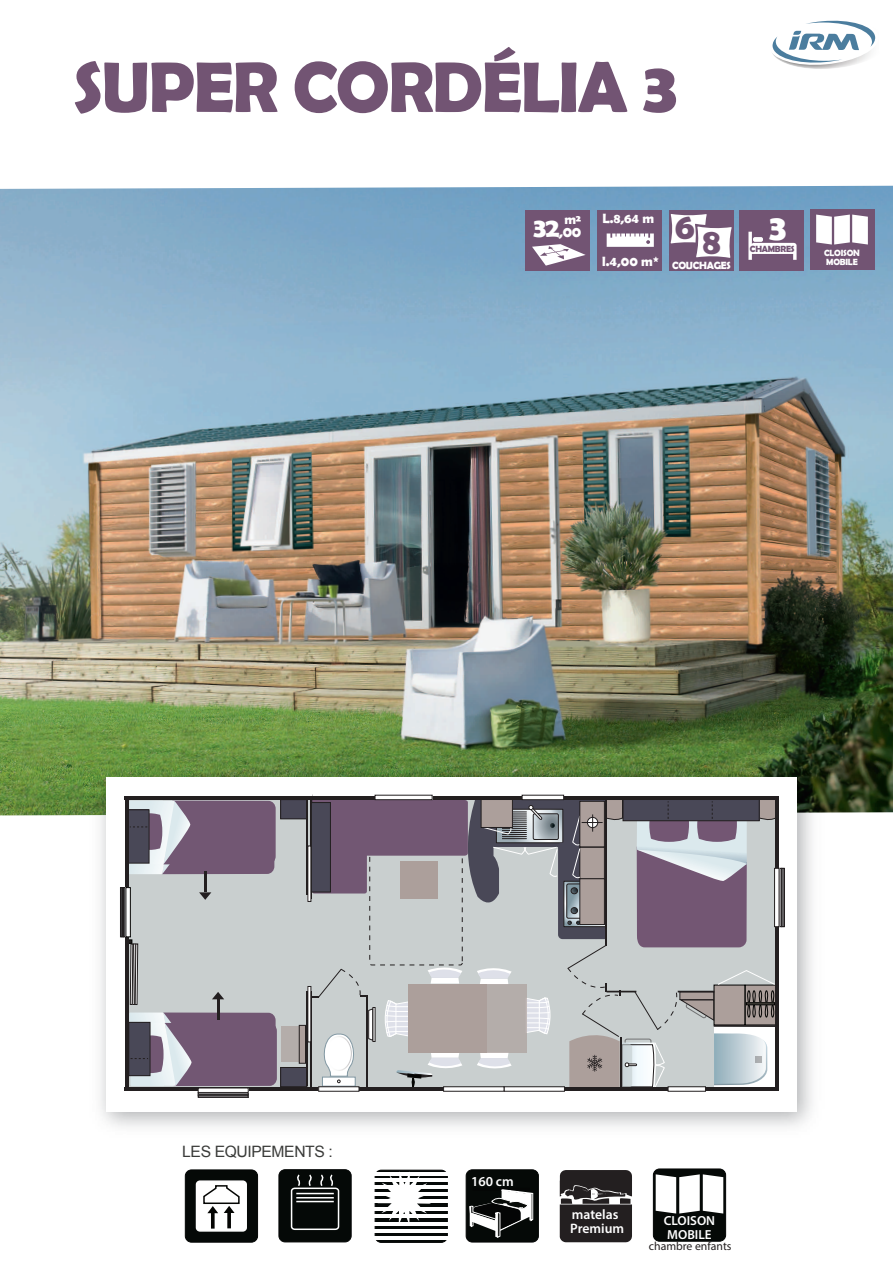
<style>
.page{position:relative;width:893px;height:1263px;background:#fff}
.page>*{position:absolute;margin:0;border:0;box-sizing:border-box;transform-origin:0 0}
.t1{font:700 72px "Berlin Sans FB Demi";letter-spacing:-.025em;color:#725473}
.t2{font:700 36px "Berlin Sans FB Demi";color:#fff}
.t3{font:15.75px "Arial";letter-spacing:-.025em;color:#3a3b39}
.t4{font:700 15px "Berlin Sans FB Demi";color:#fff}
.t5{font:600 13.65px "Myriad Pro";color:#fff}
.t6{font:700 13.5px "Berlin Sans FB Demi";color:#fff}
.t7{font:600 13.2px/13.8px "Myriad Pro";color:#fff}
.t8{font:11.7px "Myriad Pro";color:#231f20}
.t9{font:700 10.5px "Berlin Sans FB Demi";letter-spacing:-.025em;color:#fff}
.t10{font:700 9px/9px "Berlin Sans FB Demi";letter-spacing:-.025em;color:#fff}
.t11{font:700 9px "Berlin Sans FB Demi";letter-spacing:-.025em;color:#725473}
.s1{font-size:27px}
</style>
<div class="page">
<img style="left:0;top:186px;width:893px;height:629px">
<svg style="left:772px;top:20px;width:104px;height:49px"></svg>
<img style="left:84px;top:754px;width:744px;height:373px">
<div style="left:106px;top:777px;width:690px;height:335px;background:#fff"></div>
<svg style="left:560px;top:1170px;width:72px;height:72px;background:#363233"></svg>
<div style="left:185px;top:1170px;width:73px;height:72px;background:#050907;border-radius:6px"></div>
<div style="left:185px;top:1170px;width:73px;height:72px;border:1px solid #040605;border-radius:6px"></div>
<div style="left:197px;top:1181px;width:49px;height:50px;background:#fff;border-radius:3px"></div>
<div style="left:196px;top:1180px;width:51px;height:51px;border:2px solid #fff;border-radius:3px"></div>
<svg style="left:203px;top:1185px;width:37px;height:43px"></svg>
<div style="left:466px;top:1170px;width:72px;height:72px;background:#050907;border-radius:6px"></div>
<div style="left:466px;top:1169px;width:73px;height:73px;border:1px solid #040605;border-radius:6px"></div>
<svg style="left:469px;top:1189px;width:64px;height:49px"></svg>
<div style="left:279px;top:1170px;width:72px;height:72px;background:#050907;border-radius:6px"></div>
<div style="left:279px;top:1169px;width:72px;height:73px;border:1px solid #040605;border-radius:6px"></div>
<div style="left:291px;top:1187px;width:48px;height:43px;border:2px solid #fff;border-radius:3px"></div>
<hr style="left:296px;top:1193px;width:38px;height:1px;background:#fff">
<hr style="left:296px;top:1197px;width:38px;height:1px;background:#fff">
<hr style="left:296px;top:1201px;width:38px;height:1px;background:#fff">
<svg style="left:296px;top:1174px;width:5px;height:14px"></svg>
<svg style="left:308px;top:1174px;width:5px;height:14px"></svg>
<svg style="left:320px;top:1174px;width:14px;height:14px"></svg>
<div style="left:375px;top:1170px;width:72px;height:72px;background:#050907;border-radius:6px"></div>
<div style="left:375px;top:1170px;width:73px;height:72px;border:1px solid #040605;border-radius:6px"></div>
<hr style="left:370px;top:1172px;width:78px;height:4px;background:#fff">
<hr style="left:370px;top:1178px;width:78px;height:4px;background:#fff">
<hr style="left:370px;top:1185px;width:78px;height:4px;background:#fff">
<hr style="left:370px;top:1192px;width:78px;height:4px;background:#fff">
<hr style="left:370px;top:1199px;width:78px;height:4px;background:#fff">
<hr style="left:370px;top:1207px;width:78px;height:4px;background:#fff">
<hr style="left:370px;top:1214px;width:78px;height:4px;background:#fff">
<hr style="left:370px;top:1222px;width:78px;height:4px;background:#fff">
<hr style="left:370px;top:1229px;width:78px;height:4px;background:#fff">
<hr style="left:370px;top:1236px;width:78px;height:4px;background:#fff">
<svg style="left:377px;top:1171px;width:54px;height:51px"></svg>
<div style="left:653px;top:1169px;width:73px;height:72px;background:#050907;border-radius:6px"></div>
<div style="left:653px;top:1169px;width:73px;height:72px;border:1px solid #040605;border-radius:6px"></div>
<svg style="left:656px;top:1174px;width:67px;height:39px;background:#d8d9d8"></svg>
<div style="left:125px;top:798px;width:652px;height:291px;background:#c9cfcf"></div>
<div style="left:281px;top:1067px;width:26px;height:20px;background:#494857"></div>
<div style="left:280px;top:1067px;width:27px;height:20px;border:1px solid #231f20"></div>
<div style="left:281px;top:800px;width:26px;height:19px;background:#494857"></div>
<div style="left:280px;top:799px;width:27px;height:20px;border:1px solid #231f20"></div>
<svg style="left:129px;top:801px;width:147px;height:73px;background:#837288"></svg>
<div style="left:281px;top:1026px;width:18px;height:36px;background:#b4adaa"></div>
<div style="left:299px;top:1025px;width:6px;height:38px;background:#ac9f9b"></div>
<div style="left:299px;top:1025px;width:7px;height:39px;border:1px solid #231f20"></div>
<svg style="left:212px;top:992px;width:12px;height:7px"></svg>
<hr style="left:217px;top:999px;width:2px;height:21px;background:#231f20">
<svg style="left:129px;top:1012px;width:148px;height:74px;background:#837288"></svg>
<svg style="left:129px;top:939px;width:10px;height:66px"></svg>
<svg style="left:199px;top:892px;width:12px;height:8px"></svg>
<hr style="left:204px;top:871px;width:2px;height:21px;background:#231f20">
<hr style="left:125px;top:1087px;width:654px;height:4px;background:#231f20">
<hr style="left:125px;top:798px;width:4px;height:293px;background:#231f20">
<svg style="left:775px;top:796px;width:4px;height:295px"></svg>
<hr style="left:310px;top:991px;width:2px;height:97px;background:#231f20">
<hr style="left:125px;top:796px;width:654px;height:4px;background:#231f20">
<hr style="left:310px;top:797px;width:2px;height:101px;background:#231f20">
<hr style="left:306px;top:799px;width:2px;height:96px;background:#231f20">
<hr style="left:306px;top:992px;width:2px;height:94px;background:#231f20">
<svg style="left:198px;top:1088px;width:50px;height:4px"></svg>
<div style="left:783px;top:868px;width:2px;height:59px;border:1px solid #231f20"></div>
<div style="left:781px;top:868px;width:2px;height:59px;border:1px solid #231f20"></div>
<hr style="left:126px;top:887px;width:4px;height:50px;background:#fff">
<div style="left:126px;top:887px;width:5px;height:50px;border:1px solid #050504"></div>
<div style="left:198px;top:1094px;width:50px;height:2px;border:1px solid #231f20"></div>
<div style="left:198px;top:1092px;width:50px;height:2px;border:1px solid #231f20"></div>
<div style="left:120px;top:887px;width:2px;height:50px;border:1px solid #231f20"></div>
<div style="left:122px;top:887px;width:2px;height:50px;border:1px solid #231f20"></div>
<div style="left:123px;top:887px;width:2px;height:50px;border:1px solid #231f20"></div>
<svg style="left:311px;top:797px;width:466px;height:322px"></svg>
<div style="left:311px;top:802px;width:19px;height:90px;background:#494857"></div>
<div style="left:311px;top:802px;width:20px;height:90px;border:1px solid #231f20"></div>
<div style="left:526px;top:210px;width:64px;height:61px;background:#725473"></div>
<svg style="left:532px;top:244px;width:54px;height:22px"></svg>
<div style="left:669px;top:210px;width:65px;height:61px;background:#725473"></div>
<div style="left:740px;top:210px;width:64px;height:61px;background:#725473"></div>
<div style="left:597px;top:210px;width:64px;height:61px;background:#725473"></div>
<svg style="left:607px;top:233px;width:47px;height:14px"></svg>
<svg style="left:748px;top:232px;width:49px;height:28px"></svg>
<div style="left:810px;top:210px;width:64px;height:60px;background:#725473"></div>
<svg style="left:816px;top:215px;width:52px;height:30px;background:#e8e3e8"></svg>
<svg style="left:671px;top:214px;width:61px;height:44px"></svg>
<h1 class="t1" style="left:73px;top:45px;width:605px">SUPER CORDÉLIA 3</h1>
<p class="t6" style="left:602px;top:210px;width:53px">L.8,64 m</p>
<p class="t6" style="left:602px;top:253px;width:58px">l.4,00 m*</p>
<p class="t6" style="left:564px;top:212px;width:18px">m²</p>
<h2 class="t2" style="left:769px;top:206px;width:19px">3</h2>
<p class="t4" style="left:533px;top:223px;width:50px"><span class="s1">32</span>,00</p>
<p class="t11" style="left:750px;top:243px;width:46px">CHAMBRES</p>
<p class="t9" style="left:672px;top:259px;width:60px">COUCHAGES</p>
<p class="t10" style="left:824px;top:248px;width:37px">CLOISON<br>MOBILE</p>
<p class="t3" style="left:182px;top:1141px;width:152px">LES EQUIPEMENTS :</p>
<p class="t5" style="left:471px;top:1173px;width:44px">160 cm</p>
<p class="t5" style="left:572px;top:1206px;width:48px">matelas</p>
<p class="t5" style="left:570px;top:1220px;width:55px">Premium</p>
<p class="t7" style="left:664px;top:1214px;width:53px">CLOISON<br>MOBILE</p>
<p class="t8" style="left:649px;top:1239px;width:84px">chambre enfants</p>
</div>
